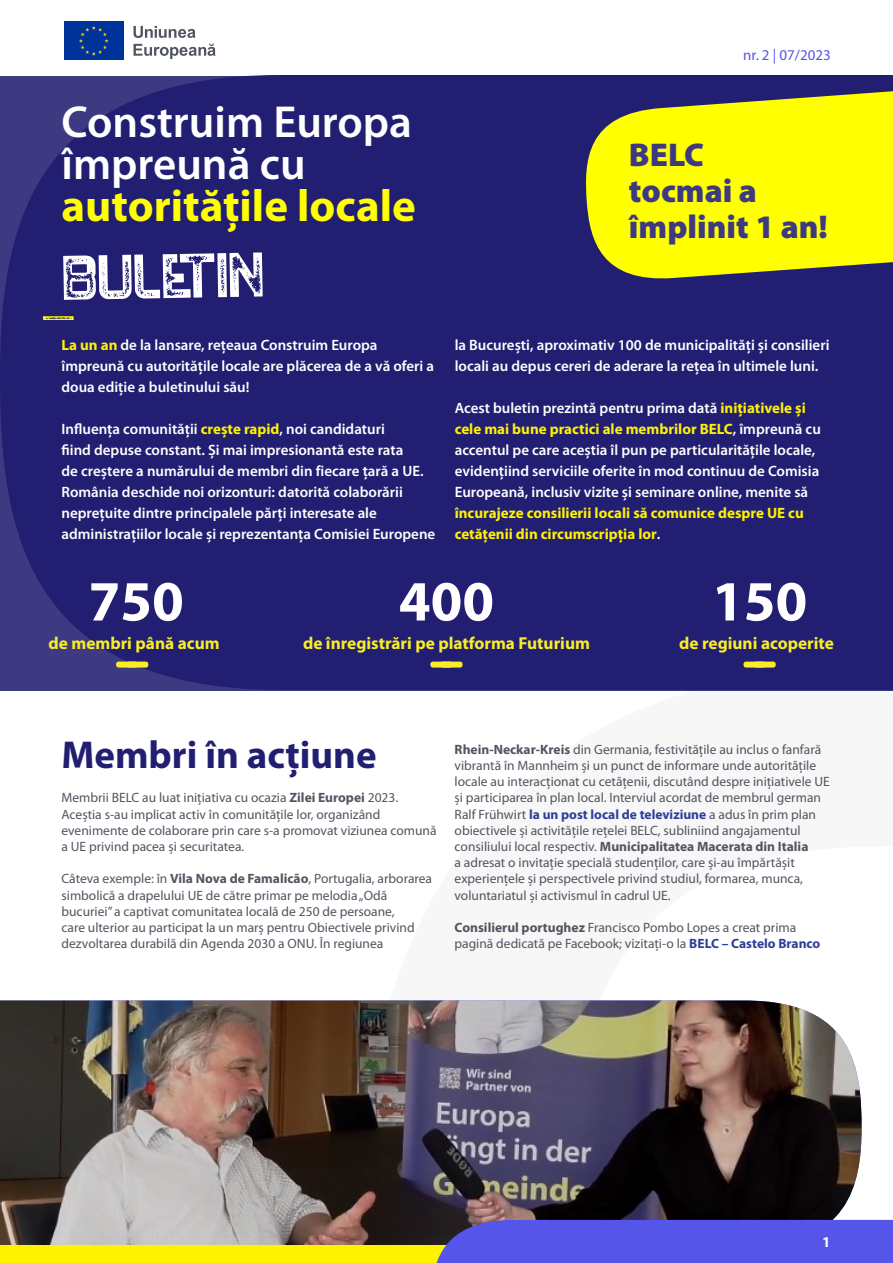
<style>
.page{position:relative;width:893px;height:1263px;background:#fff}
.page>*{position:absolute;margin:0;border:0;box-sizing:border-box;transform-origin:0 0}
.t1{font:62.85px "NORTHDENROUGH Regular";color:#fff}
.t2{font:700 57.3px "Myriad Pro";color:#fff}
.t3{font:600 45px/42px "Myriad Pro";color:#fff}
.t4{font:700 39px "Myriad Pro";color:#221f72}
.t5{font:900 33px "Myriad Pro";color:#3e3a82}
.t6{font:700 17.25px "Myriad Pro";color:#f9ed25}
.t7{font:600 15px/21px "Myriad Pro";color:#fff}
.t8{font:15px "Myriad Pro";color:#5556e9}
.t9{font:700 15px "Myriad Pro";color:#fff}
.t10{font:13.5px/16.2px "Myriad Pro";color:#515560}
.s1{font-weight:700;color:#ff0}
.s2{font-weight:700;color:#fff200}
.s3{font-weight:700}
.s4{font-weight:700;color:#2d3e99}
</style>
<div class="page">
<img style="left:0;top:1000px;width:862px;height:245px">
<div style="left:0;top:1245px;width:893px;height:18px;background:#fff200"></div>
<div style="left:64px;top:21px;width:60px;height:39px;background:#039"></div>
<svg style="left:79px;top:26px;width:30px;height:30px"></svg>
<svg style="left:133px;top:26px;width:83px;height:33px"></svg>
<div style="left:0;top:75px;width:893px;height:615px;background:#221f72"></div>
<svg style="left:43px;top:316px;width:31px;height:4px"></svg>
<div style="left:431px;top:1220px;width:462px;height:43px;background:#5556e9"></div>
<svg style="left:116px;top:662px;width:32px;height:6px"></svg>
<svg style="left:430px;top:662px;width:33px;height:6px"></svg>
<svg style="left:743px;top:662px;width:33px;height:6px"></svg>
<svg style="left:584px;top:82px;width:309px;height:201px;background:#d4d316"></svg>
<p class="t3" style="left:62px;top:101px;width:356px">Construim Europa împreună cu <span class="s1">autoritățile locale</span></p>
<p class="t1" style="left:61px;top:241px;width:204px;rotate:-1deg">Buletin</p>
<p class="t7" style="left:62px;top:335px;width:374px"><span class="s2">La un an</span> de la lansare, rețeaua Construim Europa împreună cu autoritățile locale are plăcerea de a vă oferi a doua ediție a buletinului său!</p>
<p class="t7" style="left:62px;top:419px;width:375px">Influența comunității <span class="s2">crește rapid</span>, noi candidaturi<br>fiind depuse constant. Și mai impresionantă este rata<br>de creștere a numărului de membri din fiecare țară a UE.<br>România deschide noi orizonturi: datorită colaborării neprețuite dintre principalele părți interesate ale administrațiilor locale și reprezentanța Comisiei Europene</p>
<p class="t8" style="left:743px;top:47px;width:89px">nr. 2 | 07/2023</p>
<p class="t5" style="left:629px;top:136px;width:77px">BELC</p>
<p class="t5" style="left:629px;top:172px;width:130px">tocmai a</p>
<p class="t5" style="left:629px;top:208px;width:201px">împlinit 1 an!</p>
<p class="t7" style="left:455px;top:335px;width:376px">la București, aproximativ 100 de municipalități și consilieri locali au depus cereri de aderare la rețea în ultimele luni.</p>
<p class="t7" style="left:455px;top:398px;width:368px">Acest buletin prezintă pentru prima dată <span class="s2">inițiativele și cele mai bune practici ale membrilor BELC</span>, împreună cu accentul pe care aceștia îl pun pe particularitățile locale, evidențiind serviciile oferite în mod continuu de Comisia Europeană, inclusiv vizite și seminare online, menite să <span class="s2">încurajeze consilierii locali să comunice despre UE cu cetățenii din circumscripția lor</span>.</p>
<p class="t2" style="left:89px;top:569px;width:97px">750</p>
<p class="t2" style="left:399px;top:569px;width:97px">400</p>
<p class="t2" style="left:712px;top:569px;width:97px">150</p>
<p class="t6" style="left:49px;top:634px;width:173px">de membri până acum</p>
<p class="t6" style="left:303px;top:634px;width:288px">de înregistrări pe platforma Futurium</p>
<p class="t6" style="left:679px;top:634px;width:156px">de regiuni acoperite</p>
<p class="t4" style="left:62px;top:733px;width:317px">Membri în acțiune</p>
<p class="t10" style="left:62px;top:790px;width:377px">Membrii BELC au luat inițiativa cu ocazia <span class="s3">Zilei Europei</span> 2023.<br>Aceștia s-au implicat activ în comunitățile lor, organizând evenimente de colaborare prin care s-a promovat viziunea comună a UE privind pacea și securitatea.</p>
<p class="t10" style="left:62px;top:871px;width:372px">Câteva exemple: în <span class="s3">Vila Nova de Famalicão</span>, Portugalia, arborarea simbolică a drapelului UE de către primar pe melodia „Odă bucuriei” a captivat comunitatea locală de 250 de persoane,<br>care ulterior au participat la un marș pentru Obiectivele privind dezvoltarea durabilă din Agenda 2030 a ONU. În regiunea</p>
<p class="t10" style="left:455px;top:741px;width:377px"><span class="s3">Rhein-Neckar-Kreis</span> din Germania, festivitățile au inclus o fanfară vibrantă în Mannheim și un punct de informare unde autoritățile locale au interacționat cu cetățenii, discutând despre inițiativele UE și participarea în plan local. Interviul acordat de membrul german Ralf Frühwirt <span class="s4">la un post local de televiziune</span> a adus în prim plan obiectivele și activitățile rețelei BELC, subliniind angajamentul consiliului local respectiv. <span class="s3">Municipalitatea Macerata din Italia<br></span>a adresat o invitație specială studenților, care și-au împărtășit experiențele și perspectivele privind studiul, formarea, munca, voluntariatul și activismul în cadrul UE.</p>
<p class="t10" style="left:455px;top:919px;width:367px"><span class="s3">Consilierul portughez</span> Francisco Pombo Lopes a creat prima pagină dedicată pe Facebook; vizitați-o la <span class="s4">BELC – Castelo Branco</span></p>
<p class="t9" style="left:822px;top:1233px;width:10px">1</p>
</div>
